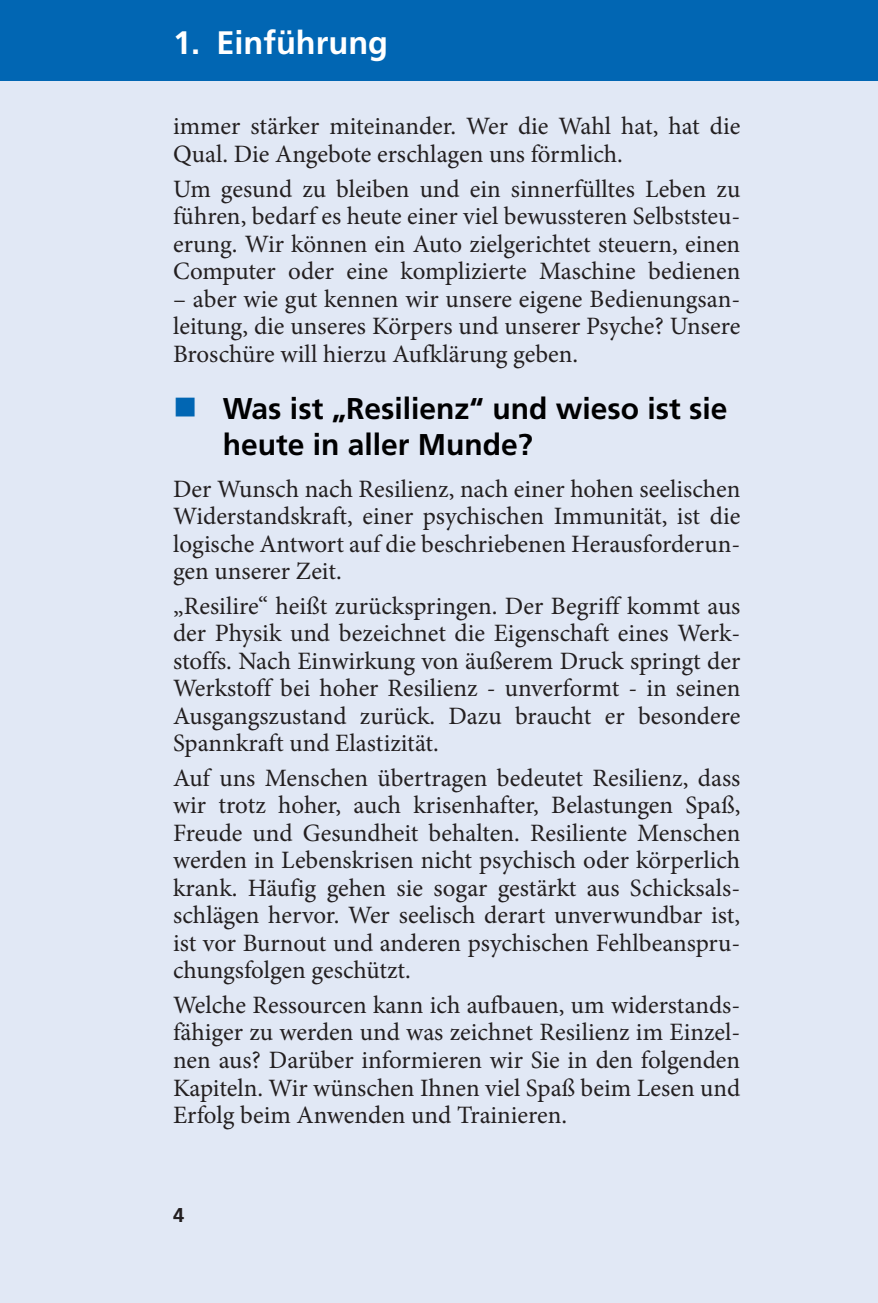
<style>
.page{position:relative;width:878px;height:1303px;background:#fff}
.page>*{position:absolute;margin:0;border:0;box-sizing:border-box;transform-origin:0 0}
.t1{font:700 32.5px "Frutiger LT Std";color:#fff}
.t2{font:700 30px/36px "Frutiger LT Std";color:#000001}
.t3{font:25px/27.5px "Minion Pro";color:#231f20;text-align:justify}
.t4{font:700 20px "Frutiger LT Std";color:#231f20}
</style>
<div class="page">
<div style="left:0;top:0;width:877px;height:1303px;background:#e1e8f5"></div>
<div style="left:0;top:0;width:877px;height:81px;background:#0166b3"></div>
<h1 class="t1" style="left:173px;top:24px;width:216px">1. Einführung</h1>
<p class="t3" style="left:173px;top:113px;width:568px">immer stärker miteinander. Wer die Wahl hat, hat die<br>Qual. Die Angebote erschlagen uns förmlich.</p>
<p class="t3" style="left:173px;top:175px;width:568px">Um gesund zu bleiben und ein sinnerfülltes Leben zu führen, bedarf es heute einer viel bewussteren Selbststeu&shy;erung. Wir können ein Auto zielgerichtet steuern, einen Computer oder eine komplizierte Maschine bedienen</p>
<p class="t3" style="left:173px;top:285px;width:568px">– aber wie gut kennen wir unsere eigene Bedienungsan&shy;leitung, die unseres Körpers und unserer Psyche? Unsere Broschüre will hierzu Aufklärung geben.</p>
<p class="t2" style="left:223px;top:391px;width:506px">Was ist „Resilienz“ und wieso ist sie heute in aller Munde?</p>
<p class="t3" style="left:173px;top:475px;width:568px">Der Wunsch nach Resilienz, nach einer hohen seelischen Widerstandskraft, einer psychischen Immunität, ist die logische Antwort auf die beschriebenen Herausforderun&shy;gen unserer Zeit.</p>
<p class="t3" style="left:173px;top:592px;width:568px">„Resilire“ heißt zurückspringen. Der Begriff kommt aus der Physik und bezeichnet die Eigenschaft eines Werk&shy;stoffs. Nach Einwirkung von äußerem Druck springt der Werkstoff bei hoher Resilienz - unverformt - in seinen Ausgangszustand zurück. Dazu braucht er besondere Spannkraft und Elastizität.</p>
<p class="t3" style="left:173px;top:764px;width:568px">Auf uns Menschen übertragen bedeutet Resilienz, dass wir trotz hoher, auch krisenhafter, Belastungen Spaß, Freude und Gesundheit behalten. Resiliente Menschen werden in Lebenskrisen nicht psychisch oder körperlich krank. Häufig gehen sie sogar gestärkt aus Schicksals&shy;schlägen hervor. Wer seelisch derart unverwundbar ist, ist vor Burnout und anderen psychischen Fehlbeanspru&shy;chungsfolgen geschützt.</p>
<p class="t3" style="left:173px;top:991px;width:568px">Welche Ressourcen kann ich aufbauen, um widerstands&shy;fähiger zu werden und was zeichnet Resilienz im Einzel&shy;nen aus? Darüber informieren wir Sie in den folgenden Kapiteln. Wir wünschen Ihnen viel Spaß beim Lesen und Erfolg beim Anwenden und Trainieren.</p>
<p class="t4" style="left:173px;top:1203px;width:13px">4</p>
</div>
